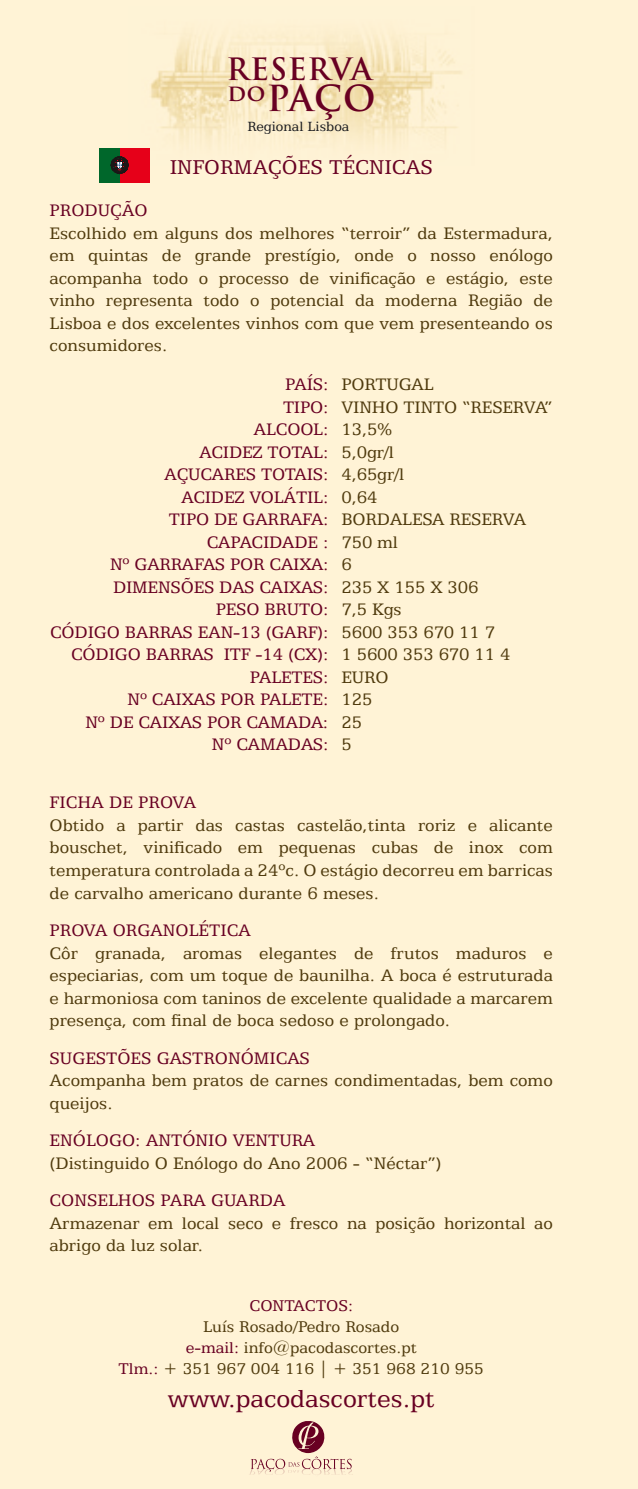
<style>
.page{position:relative;width:638px;height:1489px;background:#fff}
.page>*{position:absolute;margin:0;border:0;box-sizing:border-box;transform-origin:0 0}
.t1{font:700 35px "Trajan Pro";color:#680022}
.t2{font:700 30px "Trajan Pro";letter-spacing:.025em;color:#680022}
.t3{font:27.5px "Egyptian 505 BT";color:#680022}
.t4{font:22.5px "Egyptian 505 BT";color:#680022}
.t5{font:18.75px/22.5px "Egyptian 505 BT";color:#4f3a0d;text-align:justify}
.t6{font:18.75px/22.5px "Egyptian 505 BT";letter-spacing:-.01em;color:#680022;text-align:right}
.t7{font:17.5px/21px "Egyptian 505 BT";color:#4f3a0d;text-align:center}
.t8{font:17.5px "Egyptian 505 BT";color:#680022}
.t9{font:15px "Egyptian 505 BT";color:#1b1c20}
.s1{color:#680022}
</style>
<div class="page">
<div style="left:0;top:0;width:638px;height:1488px;background:#fff3d6"></div>
<svg style="left:251px;top:1421px;width:101px;height:53px"></svg>
<img style="left:151px;top:35px;width:311px;height:109px">
<div style="left:120px;top:148px;width:30px;height:34px;background:#e60019"></div>
<div style="left:99px;top:148px;width:21px;height:34px;background:#00672b"></div>
<svg style="left:111px;top:156px;width:18px;height:18px"></svg>
<h2 class="t2" style="left:227px;top:50px;width:147px">RESERVA</h2>
<h1 class="t1" style="left:227px;top:76px;width:149px"><sup>do</sup>PAÇO</h1>
<p class="t9" style="left:247px;top:117px;width:103px">Regional Lisboa</p>
<p class="t4" style="left:170px;top:154px;width:264px">INFORMAÇÕES TÉCNICAS</p>
<p class="t6" style="left:50px;top:199px;width:100px">PRODUÇÃO</p>
<p class="t5" style="left:50px;top:221px;width:505px">Escolhido em alguns dos melhores “terroir” da Estermadura, em quintas de grande prestígio, onde o nosso enólogo acompanha todo o processo de vinificação e estágio, este vinho representa todo o potencial da moderna Região de Lisboa e dos excelentes vinhos com que vem presenteando os consumidores.</p>
<p class="t6" style="left:50px;top:373px;width:280px">PAÍS:<br>TIPO:<br>ALCOOL:<br>ACIDEZ TOTAL:<br>AÇUCARES TOTAIS:<br>ACIDEZ VOLÁTIL:<br>TIPO DE GARRAFA:<br>CAPACIDADE :<br>Nº GARRAFAS POR CAIXA:<br>DIMENSÕES DAS CAIXAS:<br>PESO BRUTO:<br>CÓDIGO BARRAS EAN-13 (GARF):<br>CÓDIGO BARRAS ITF -14 (CX):<br>PALETES:<br>Nº CAIXAS POR PALETE:<br>Nº DE CAIXAS POR CAMADA:<br>Nº CAMADAS:</p>
<p class="t5" style="left:341px;top:373px;width:213px;text-align:left">PORTUGAL<br>VINHO TINTO “RESERVA”<br>13,5%<br>5,0gr/l<br>4,65gr/l<br>0,64<br>BORDALESA RESERVA<br>750 ml<br>6<br>235 X 155 X 306<br>7,5 Kgs<br>5600 353 670 11 7<br>1 5600 353 670 11 4<br>EURO<br>125<br>25<br>5</p>
<p class="t6" style="left:50px;top:791px;width:148px">FICHA DE PROVA</p>
<p class="t5" style="left:50px;top:813px;width:505px">Obtido a partir das castas castelão,tinta roriz e alicante bouschet, vinificado em pequenas cubas de inox com temperatura controlada a 24ºc. O estágio decorreu em barricas de carvalho americano durante 6 meses.</p>
<p class="t6" style="left:50px;top:918px;width:203px">PROVA ORGANOLÉTICA</p>
<p class="t5" style="left:50px;top:941px;width:505px">Côr granada, aromas elegantes de frutos maduros e especiarias, com um toque de baunilha. A boca é estruturada e harmoniosa com taninos de excelente qualidade a marcarem presença, com final de boca sedoso e prolongado.</p>
<p class="t6" style="left:50px;top:1046px;width:262px">SUGESTÕES GASTRONÓMICAS</p>
<p class="t5" style="left:50px;top:1068px;width:505px">Acompanha bem pratos de carnes condimentadas, bem como queijos.</p>
<p class="t6" style="left:50px;top:1128px;width:267px">ENÓLOGO: ANTÓNIO VENTURA</p>
<p class="t5" style="left:50px;top:1151px;width:393px">(Distinguido O Enólogo do Ano 2006 - “Néctar”)</p>
<p class="t6" style="left:50px;top:1188px;width:237px">CONSELHOS PARA GUARDA</p>
<p class="t5" style="left:50px;top:1211px;width:505px">Armazenar em local seco e fresco na posição horizontal ao abrigo da luz solar.</p>
<p class="t8" style="left:249px;top:1295px;width:105px">CONTACTOS:</p>
<p class="t7" style="left:118px;top:1315px;width:367px">Luís Rosado/Pedro Rosado<br><span class="s1">e-mail:</span> info@pacodascortes.pt<br><span class="s1">Tlm.:</span> + 351 967 004 116 | + 351 968 210 955</p>
<h3 class="t3" style="left:168px;top:1382px;width:268px">www.pacodascortes.pt</h3>
</div>
